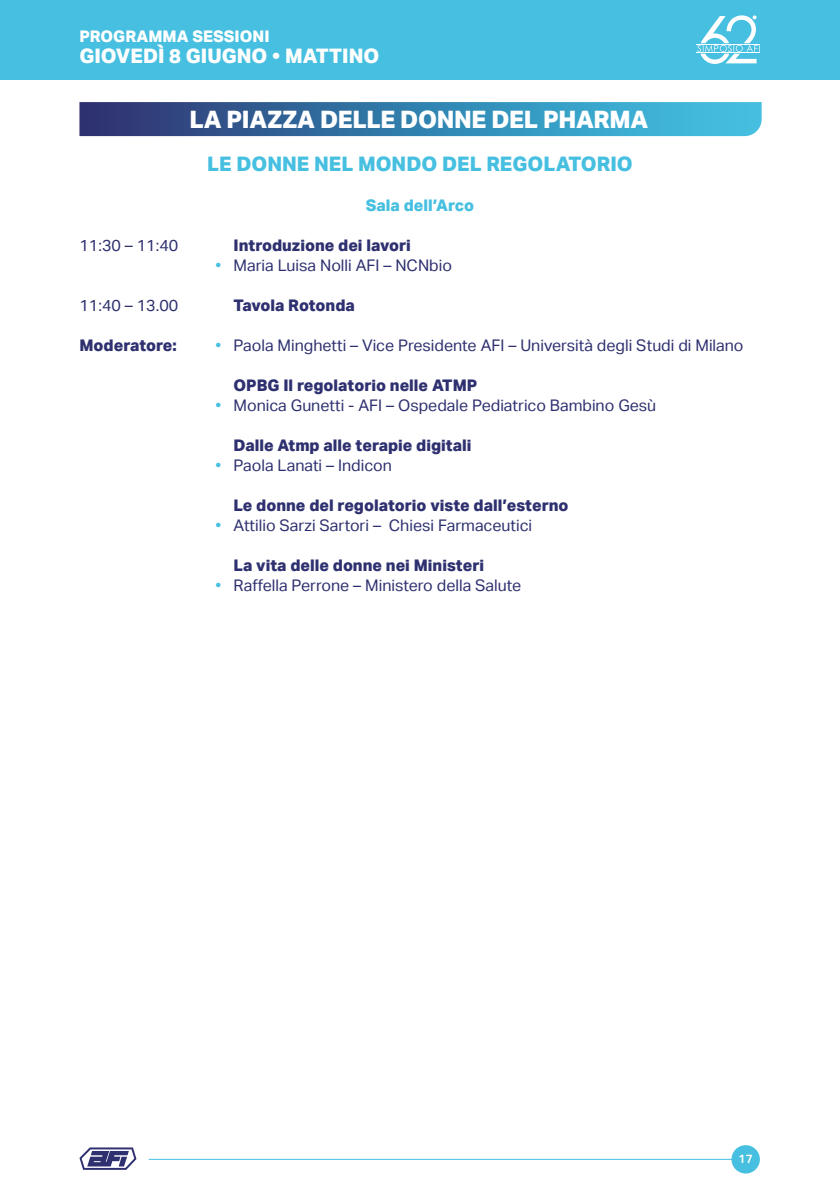
<style>
.page{position:relative;width:840px;height:1191px;background:#fff}
.page>*{position:absolute;margin:0;border:0;box-sizing:border-box;transform-origin:0 0}
.t1{font:800 24px "Aktiv Grotesk";letter-spacing:-.015em;color:#fff}
.t2{font:800 20px "Aktiv Grotesk";color:#46bfe0}
.t3{font:800 20px "Aktiv Grotesk";color:#fff}
.t4{font:16px "Aktiv Grotesk";color:#2e306f}
.t5{font:800 16px "Aktiv Grotesk";color:#2e306f}
.t6{font:800 16px "Aktiv Grotesk";color:#fff}
.t7{font:800 16px "Aktiv Grotesk";color:#46bfe0}
.t8{font:600 12px "Aktiv Grotesk";color:#fff}
.s1{color:#46bfe0}
</style>
<div class="page">
<div style="left:731px;top:1145px;width:28px;height:28px;background:#46bfe0;border-radius:50%"></div>
<hr style="left:149px;top:1158px;width:585px;height:1px;background:#46bfe0">
<svg style="left:79px;top:1147px;width:57px;height:22px"></svg>
<div style="left:0;top:0;width:839px;height:79px;background:#46bfe0"></div>
<svg style="left:696px;top:15px;width:63px;height:49px"></svg>
<svg style="left:79px;top:102px;width:682px;height:34px;background:#367eac"></svg>
<p class="t6" style="left:79px;top:27px;width:191px">PROGRAMMA SESSIONI</p>
<p class="t3" style="left:79px;top:44px;width:301px">GIOVEDÌ 8 GIUGNO • MATTINO</p>
<h1 class="t1" style="left:189px;top:105px;width:460px">LA PIAZZA DELLE DONNE DEL PHARMA</h1>
<p class="t2" style="left:207px;top:152px;width:427px">LE DONNE NEL MONDO DEL REGOLATORIO</p>
<p class="t7" style="left:365px;top:196px;width:110px">Sala dell’Arco</p>
<p class="t4" style="left:79px;top:236px;width:100px">11:30 – 11:40</p>
<p class="t5" style="left:233px;top:236px;width:179px">Introduzione dei lavori</p>
<p class="t4" style="left:215px;top:256px;width:238px"><span class="s1">•</span> Maria Luisa Nolli AFI – NCNbio</p>
<p class="t4" style="left:79px;top:296px;width:100px">11:40 – 13.00</p>
<p class="t5" style="left:233px;top:296px;width:123px">Tavola Rotonda</p>
<p class="t5" style="left:79px;top:336px;width:99px">Moderatore:</p>
<p class="t4" style="left:215px;top:336px;width:529px"><span class="s1">•</span> Paola Minghetti – Vice Presidente AFI – Università degli Studi di Milano</p>
<p class="t5" style="left:233px;top:376px;width:245px">OPBG Il regolatorio nelle ATMP</p>
<p class="t4" style="left:215px;top:396px;width:442px"><span class="s1">•</span> Monica Gunetti - AFI – Ospedale Pediatrico Bambino Gesù</p>
<p class="t5" style="left:233px;top:436px;width:239px">Dalle Atmp alle terapie digitali</p>
<p class="t4" style="left:215px;top:456px;width:178px"><span class="s1">•</span> Paola Lanati – Indicon</p>
<p class="t5" style="left:233px;top:496px;width:336px">Le donne del regolatorio viste dall’esterno</p>
<p class="t4" style="left:215px;top:516px;width:318px"><span class="s1">•</span> Attilio Sarzi Sartori – Chiesi Farmaceutici</p>
<p class="t5" style="left:233px;top:556px;width:252px">La vita delle donne nei Ministeri</p>
<p class="t4" style="left:215px;top:576px;width:307px"><span class="s1">•</span> Raffella Perrone – Ministero della Salute</p>
<p class="t8" style="left:738px;top:1152px;width:16px">17</p>
</div>
